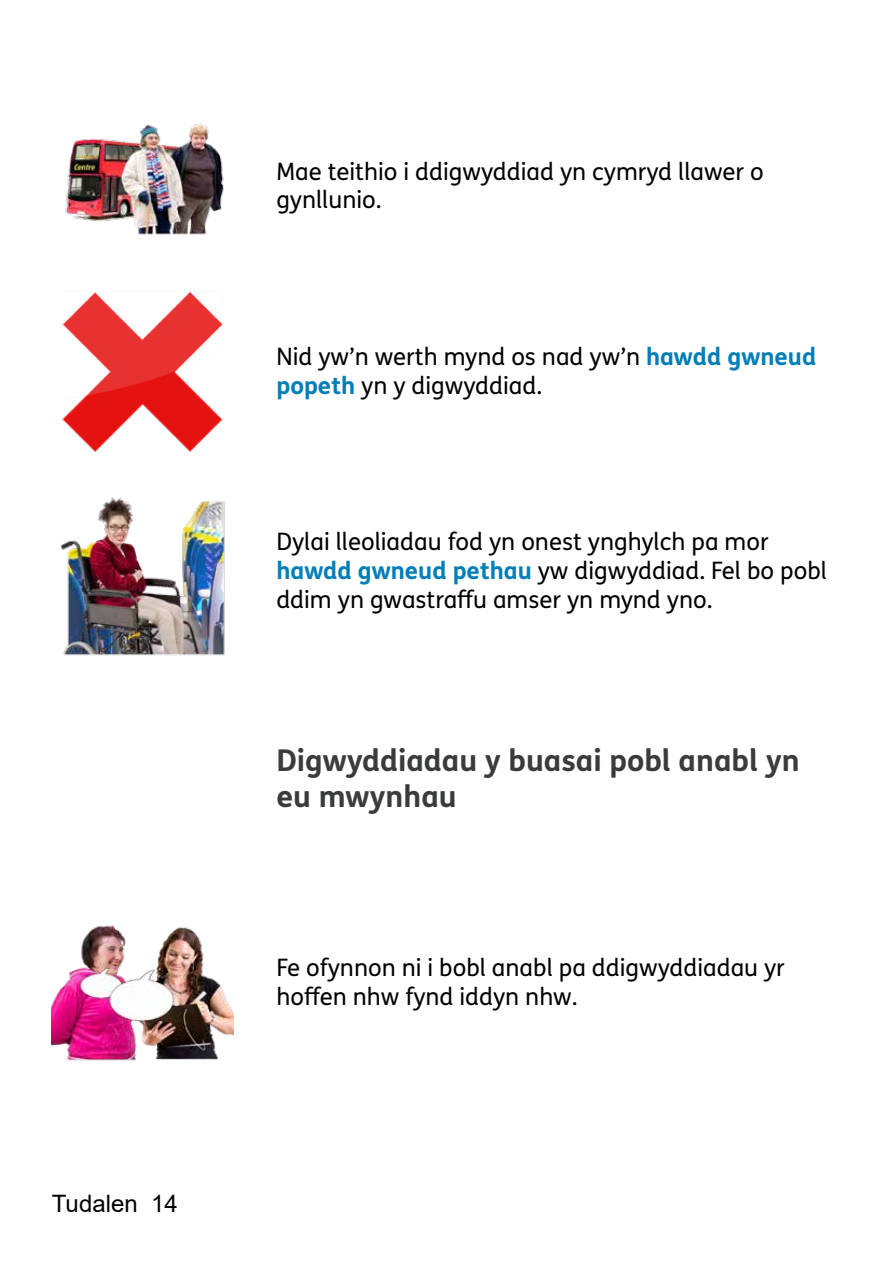
<style>
.page{position:relative;width:893px;height:1263px;background:#fff}
.page>*{position:absolute;margin:0;border:0;box-sizing:border-box;transform-origin:0 0}
.t1{font:700 30px/36px "FS Me Pro";color:#3a3b3c}
.t2{font:24px/28.8px "FS Me Pro";color:#000}
.t3{font:24px "Arial";color:#000}
.s1{font-weight:700;color:#007eb7}
</style>
<div class="page">
<img style="left:62px;top:291px;width:161px;height:161px">
<img style="left:65px;top:123px;width:159px;height:112px">
<img style="left:61px;top:497px;width:164px;height:159px">
<img style="left:52px;top:925px;width:181px;height:136px">
<p class="t3" style="left:52px;top:1187px;width:127px">Tudalen 14</p>
<p class="t2" style="left:276px;top:156px;width:489px">Mae teithio i ddigwyddiad yn cymryd llawer o gynllunio.</p>
<p class="t2" style="left:276px;top:341px;width:541px">Nid yw’n werth mynd os nad yw’n <span class="s1">hawdd gwneud popeth</span> yn y digwyddiad.</p>
<p class="t2" style="left:276px;top:527px;width:552px">Dylai lleoliadau fod yn onest ynghylch pa mor <span class="s1">hawdd gwneud pethau</span> yw digwyddiad. Fel bo pobl ddim yn gwastrafu amser yn mynd yno.</p>
<h2 class="t1" style="left:276px;top:741px;width:525px">Digwyddiadau y buasai pobl anabl yn eu mwynhau</h2>
<p class="t2" style="left:276px;top:953px;width:510px">Fe ofynnon ni i bobl anabl pa ddigwyddiadau yr hofen nhw fynd iddyn nhw.</p>
</div>
